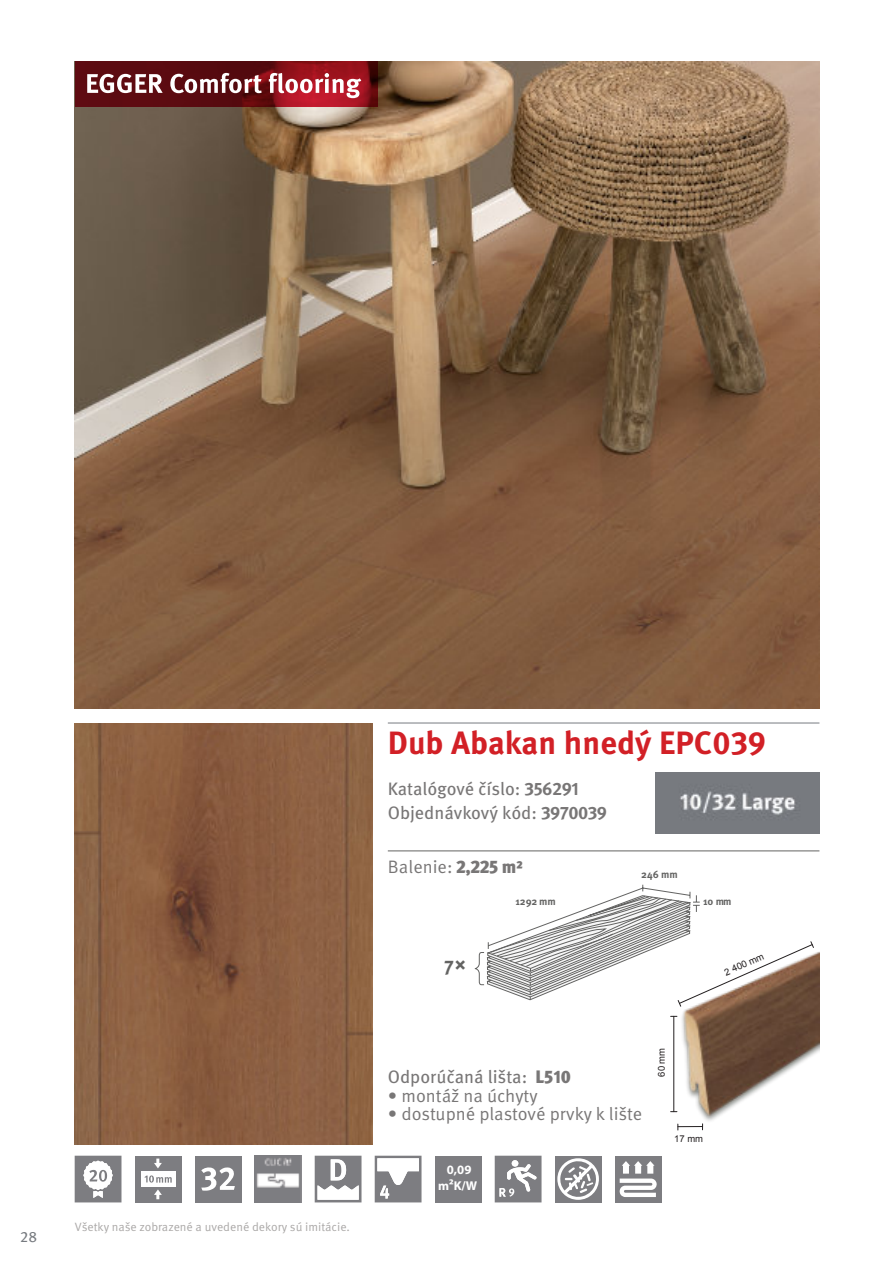
<style>
.page{position:relative;width:894px;height:1264px;background:#fff}
.page>*{position:absolute;margin:0;border:0;box-sizing:border-box;transform-origin:0 0}
.t1{font:700 32.25px "Meta Pro";color:#d22026}
.t2{font:700 19.8px "Meta Pro";color:#636362}
.t3{font:18px/24.2px "Meta Pro";color:#787676}
.t4{font:18px "Meta Pro";color:#787676}
.t5{font:15px "Meta Pro";color:#777b80}
.t6{font:700 12.75px/15.3px "Myriad Pro";color:#fff;text-align:center}
.t7{font:12px "Meta Pro";color:#aaa8a7}
.t8{font:700 10.35px "Meta Pro";color:#636362}
.t9{font:9.45px "Arial";color:#231f20}
.s1{font-weight:700}
.s2{font-weight:900}
</style>
<div class="page">
<img style="left:75px;top:723px;width:297px;height:421px">
<hr style="left:387px;top:722px;width:432px;height:1px;background:#777b80">
<img style="left:674px;top:952px;width:145px;height:179px">
<svg style="left:677px;top:1123px;width:26px;height:6px"></svg>
<hr style="left:673px;top:1016px;width:1px;height:95px;background:#231f20">
<img style="left:75px;top:61px;width:744px;height:647px">
<svg style="left:75px;top:61px;width:302px;height:46px;background:#6c0c13"></svg>
<svg style="left:87px;top:74px;width:76px;height:19px"></svg>
<svg style="left:170px;top:73px;width:91px;height:20px"></svg>
<svg style="left:269px;top:73px;width:92px;height:25px"></svg>
<svg style="left:494px;top:1155px;width:47px;height:47px;background:#97979a"></svg>
<div style="left:434px;top:1155px;width:47px;height:47px;background:#7d7d81"></div>
<svg style="left:75px;top:1155px;width:46px;height:47px"></svg>
<svg style="left:374px;top:1155px;width:47px;height:47px"></svg>
<div style="left:135px;top:1155px;width:46px;height:47px;background:#7d7d81"></div>
<svg style="left:154px;top:1158px;width:8px;height:10px"></svg>
<svg style="left:154px;top:1189px;width:8px;height:10px"></svg>
<div style="left:141px;top:1171px;width:34px;height:15px;background:#fff"></div>
<svg style="left:144px;top:1175px;width:28px;height:7px"></svg>
<div style="left:554px;top:1155px;width:47px;height:47px;background:#7d7d81"></div>
<svg style="left:557px;top:1158px;width:42px;height:41px"></svg>
<svg style="left:314px;top:1155px;width:47px;height:47px"></svg>
<div style="left:614px;top:1155px;width:47px;height:47px;background:#7d7d81"></div>
<svg style="left:619px;top:1161px;width:37px;height:35px"></svg>
<img style="left:254px;top:1155px;width:47px;height:47px">
<div style="left:195px;top:1155px;width:46px;height:47px;background:#7d7d81"></div>
<svg style="left:201px;top:1167px;width:34px;height:23px"></svg>
<hr style="left:387px;top:850px;width:432px;height:1px;background:#646362">
<img style="left:655px;top:772px;width:164px;height:61px">
<svg style="left:474px;top:884px;width:339px;height:122px"></svg>
<p class="t5" style="left:20px;top:1230px;width:18px">28</p>
<p class="t7" style="left:75px;top:1222px;width:276px">Všetky naše zobrazené a uvedené dekory sú imitácie.</p>
<h1 class="t1" style="left:387px;top:729px;width:379px">Dub Abakan hnedý EPC039</h1>
<p class="t3" style="left:387px;top:778px;width:221px">Katalógové číslo: <span class="s1">356291<br></span>Objednávkový kód: <span class="s1">3970039</span></p>
<p class="t4" style="left:388px;top:859px;width:137px">Balenie: <span class="s2">2,225 m²</span></p>
<p class="t2" style="left:444px;top:956px;width:24px">7×</p>
<p class="t8" style="left:515px;top:897px;width:42px">1292 mm</p>
<p class="t8" style="left:641px;top:869px;width:38px">246 mm</p>
<p class="t8" style="left:703px;top:897px;width:30px">10 mm</p>
<p class="t9" style="left:723px;top:968px;width:43px;rotate:-23deg">2 400 mm</p>
<p class="t3" style="left:387px;top:1066px;width:185px">Odporúčaná lišta: <span class="s2">L510</span></p>
<p class="t4" style="left:387px;top:1087px;width:151px">• montáž na úchyty</p>
<p class="t4" style="left:387px;top:1106px;width:256px">• dostupné plastové prvky k lište</p>
<p class="t9" style="left:657px;top:1076px;width:30px;rotate:-90deg">60 mm</p>
<p class="t6" style="left:438px;top:1163px;width:40px">0,09 m²K/W</p>
<p class="t9" style="left:674px;top:1135px;width:30px">17 mm</p>
</div>
